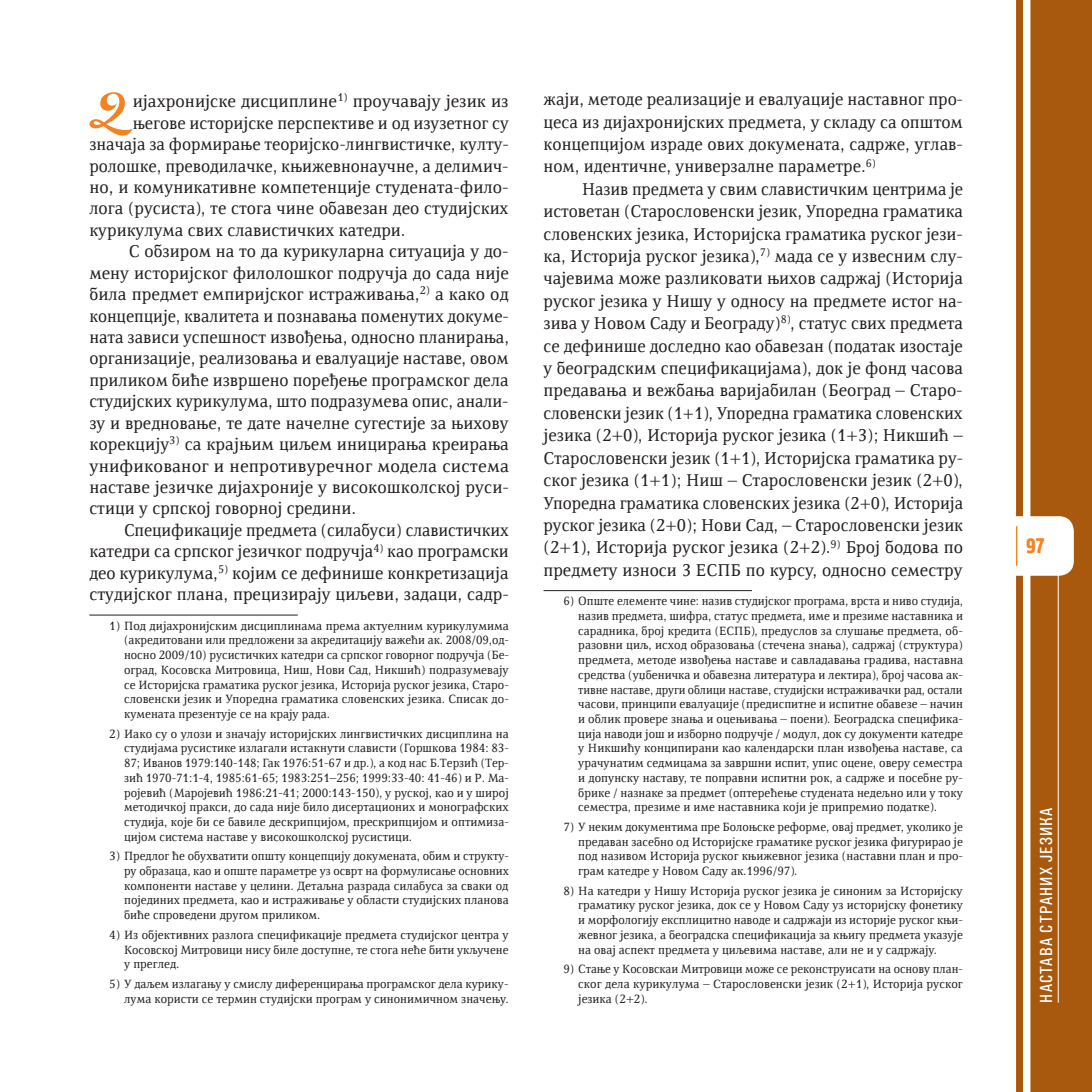
<style>
.page{position:relative;width:1092px;height:1092px;background:#fff}
.page>*{position:absolute;margin:0;border:0;box-sizing:border-box;transform-origin:0 0}
.t1{font:66.15px "SRB Lovely Sofia BG";color:#f58220}
.t2{font:21px "SRB Hermes C";color:#f58220}
.t3{font:17.5px/22.4px "SRB Resavska BGTT";color:#231f20;text-align:justify}
.t4{font:17.5px "SRB Resavska BGTT";color:#231f20;scale:1.04 1}
.t5{font:17.5px "Univers Cond C";letter-spacing:.07em;color:#fff}
.t6{font:12.25px/14.7px "SRB Resavska BGTT";color:#231f20;text-align:justify}
</style>
<div class="page">
<hr style="left:89px;top:614px;width:209px;height:1px;background:#231f20">
<hr style="left:543px;top:590px;width:209px;height:1px;background:#231f20">
<div style="left:1030px;top:0;width:61px;height:1091px;background:#a9590d"></div>
<svg style="left:1016px;top:0;width:7px;height:1091px;background:#ae621a"></svg>
<hr style="left:1057px;top:574px;width:1px;height:428px;background:#fff">
<h1 class="t1" style="left:89px;top:67px;width:38px">Д</h1>
<h3 class="t3" style="left:133px;top:90px;width:377px">ијахронијске дисциплине<sup>1)</sup> проучавају језик из</h3>
<h3 class="t3" style="left:133px;top:112px;width:378px">његове историјске перспективе и од изузетног су</h3>
<h3 class="t3" style="left:89px;top:133px;width:421px">значаја за формирање теоријско-лингвистичке, култу-</h3>
<h3 class="t3" style="left:89px;top:154px;width:420px">ролошке, преводилачке, књижевнонаучне, а делимич-</h3>
<h3 class="t3" style="left:89px;top:176px;width:420px">но, и комуникативне компетенције студената-фило-</h3>
<h3 class="t3" style="left:89px;top:197px;width:420px">лога (русиста), те стога чине обавезан део студијских</h3>
<h3 class="t3" style="left:89px;top:219px;width:318px">курикулума свих славистичких катедри.</h3>
<h3 class="t3" style="left:129px;top:240px;width:381px">С обзиром на то да курикуларна ситуација у до-</h3>
<h3 class="t3" style="left:89px;top:261px;width:421px">мену историјског филолошког подручја до сада није</h3>
<h3 class="t3" style="left:89px;top:283px;width:421px">била предмет емпиријског истраживања,<sup>2)</sup> а како од</h3>
<h3 class="t3" style="left:89px;top:304px;width:421px">концепције, квалитета и познавања поменутих докуме-</h3>
<h3 class="t3" style="left:89px;top:326px;width:421px">ната зависи успешност извођења, односно планирања,</h3>
<h3 class="t3" style="left:89px;top:347px;width:421px">организације, реализовања и евалуације наставе, овом</h3>
<h3 class="t3" style="left:89px;top:369px;width:421px">приликом биће извршено поређење програмског дела</h3>
<h3 class="t3" style="left:89px;top:390px;width:420px">студијских курикулума, што подразумева опис, анали-</h3>
<h3 class="t3" style="left:89px;top:411px;width:421px">зу и вредновање, те дате начелне сугестије за њихову</h3>
<h3 class="t3" style="left:89px;top:433px;width:421px">корекцију<sup>3)</sup> са крајњим циљем иницирања креирања</h3>
<h3 class="t4" style="left:89px;top:456px;width:405px">унификованог и непротивуречног модела система</h3>
<h3 class="t3" style="left:89px;top:476px;width:421px">наставе језичке дијахроније у високошколској руси-</h3>
<h3 class="t3" style="left:89px;top:497px;width:268px">стици у српској говорној средини.</h3>
<h3 class="t3" style="left:124px;top:519px;width:386px">Спецификације предмета (силабуси) славистичких</h3>
<h3 class="t3" style="left:89px;top:540px;width:421px">катедри са српског језичког подручја<sup>4)</sup> као програмски</h3>
<h3 class="t3" style="left:89px;top:561px;width:420px">део курикулума,<sup>5)</sup> којим се дефинише конкретизација</h3>
<h3 class="t3" style="left:89px;top:583px;width:421px">студијског плана, прецизирају циљеви, задаци, садр-</h3>
<p class="t6" style="left:124px;top:618px;width:386px;text-indent:-15px">1) Под дијахронијским дисциплинама према актуелним курикулумима (акредитовани или предложени за акредитацију важећи ак. 2008/09,од&shy;носно 2009/10) русистичких катедри са српског говорног подручја (Бе&shy;оград, Косовска Митровица, Ниш, Нови Сад, Никшић) подразумевају се Историјска граматика руског језика, Историја руског језика, Старо&shy;словенски језик и Упоредна граматика словенских језика. Списак до&shy;кумената презентује се на крају рада.</p>
<p class="t6" style="left:124px;top:726px;width:386px;text-indent:-15px">2) Иако су о улози и значају историјских лингвистичких дисциплина на студијама русистике излагали истакнути слависти (Горшкова 1984: 83- 87; Иванов 1979:140-148; Гак 1976:51-67 и др.), а код нас Б.Терзић (Тер&shy;зић 1970-71:1-4, 1985:61-65; 1983:251–256; 1999:33-40: 41-46) и Р. Ма&shy;ројевић (Маројевић 1986:21-41; 2000:143-150), у руској, као и у широј методичкој пракси, до сада није било дисертационих и монографских студија, које би се бавиле дескрипцијом, прескрипцијом и оптимиза&shy;цијом система наставе у високошколској русистици.</p>
<p class="t6" style="left:124px;top:848px;width:386px;text-indent:-15px">3) Предлог ће обухватити општу концепцију докумената, обим и структу&shy;ру образаца, као и опште параметре уз осврт на формулисање основних компоненти наставе у целини. Детаљна разрада силабуса за сваки од појединих предмета, као и истраживање у области студијских планова биће спроведени другом приликом.</p>
<p class="t6" style="left:124px;top:927px;width:386px;text-indent:-15px">4) Из објективних разлога спецификације предмета студијског центра у Косовској Митровици нису биле доступне, те стога неће бити укључене у преглед.</p>
<p class="t6" style="left:109px;top:976px;width:401px;text-align:right">5) У даљем излагању у смислу диференцирања програмског дела курику&shy;лума користи се термин студијски програм у синонимичном значењу.</p>
<h3 class="t3" style="left:543px;top:88px;width:421px">жаји, методе реализације и евалуације наставног про&shy;цеса из дијахронијских предмета, у складу са општом концепцијом израде ових докумената, садрже, углав&shy;ном, идентичне, универзалне параметре.<sup>6)</sup></h3>
<p class="t3" style="left:543px;top:178px;width:421px;text-indent:38px">Назив предмета у свим славистичким центрима је истоветан (Старословенски језик, Упоредна граматика словенских језика, Историјска граматика руског јези&shy;ка, Историја руског језика),<sup>7)</sup> мада се у извесним слу&shy;чајевима може разликовати њихов садржај (Историја руског језика у Нишу у односу на предмете истог на&shy;зива у Новом Саду и Београду)<sup>8)</sup>, статус свих предмета се дефинише доследно као обавезан (податак изостаје у београдским спецификацијама), док је фонд часова предавања и вежбања варијабилан (Београд – Старо&shy;словенски језик (1+1), Упоредна граматика словенских језика (2+0), Историја руског језика (1+3); Никшић – Старословенски језик (1+1), Историјска граматика ру&shy;ског језика (1+1); Ниш – Старословенски језик (2+0), Упоредна граматика словенских језика (2+0), Историја руског језика (2+0); Нови Сад, – Старословенски језик (2+1), Историја руског језика (2+2).<sup>9)</sup> Број бодова по предмету износи 3 ЕСПБ по курсу, односно семестру</p>
<p class="t6" style="left:578px;top:594px;width:386px;text-indent:-15px">6) Опште елементе чине: назив студијског програма, врста и ниво студија, назив предмета, шифра, статус предмета, име и презиме наставника и сарадника, број кредита (ЕСПБ), предуслов за слушање предмета, об&shy;разовни циљ, исход образовања (стечена знања), садржај (структура) предмета, методе извођења наставе и савладавања градива, наставна средства (уџбеничка и обавезна литература и лектира), број часова ак&shy;тивне наставе, други облици наставе, студијски истраживачки рад, остали часови, принципи евалуације (предиспитне и испитне обавезе – начин и облик провере знања и оцењивања – поени). Београдска специфика&shy;ција наводи још и изборно подручје / модул, док су документи катедрe у Никшићу конципирани као календарски план извођења наставе, са урачунатим седмицама за завршни испит, упис оцене, оверу семестра и допунску наставу, те поправни испитни рок, а садрже и посебне ру&shy;брике / назнаке за предмет (оптерећење студената недељно или у току семестра, презиме и име наставника који је припремио податке).</p>
<p class="t6" style="left:578px;top:819px;width:386px;text-indent:-15px">7) У неким документима прe Болоњске реформе, овај предмет, уколико је предаван засебно од Историјске граматике руског језика фигурирао је под називом Историја руског књижевног језика (наставни план и про&shy;грам катедре у Новом Саду ак.1996/97).</p>
<p class="t6" style="left:578px;top:883px;width:386px;text-indent:-15px">8) На катедри у Нишу Историја руског језика је синоним за Историјску граматику руског језика, док се у Новом Саду уз историјску фонетику и морфологију експлицитно наводе и садржаји из историје руског књи&shy;жевног језика, а београдска спецификација за књигу предмета указује на овај аспект предмета у циљевима наставе, али не и у садржају.</p>
<p class="t6" style="left:578px;top:961px;width:386px;text-indent:-15px">9) Стање у Косовскаи Митровици може се реконструисати на основу план&shy;ског дела курикулума – Старословенски језик (2+1), Историја руског језика (2+2).</p>
<h2 class="t2" style="left:1026px;top:533px;width:20px">97</h2>
<h3 class="t5" style="left:1036px;top:1002px;width:196px;rotate:-90deg">НАСТАВА СТРАНИХ ЈЕЗИКА</h3>
</div>
